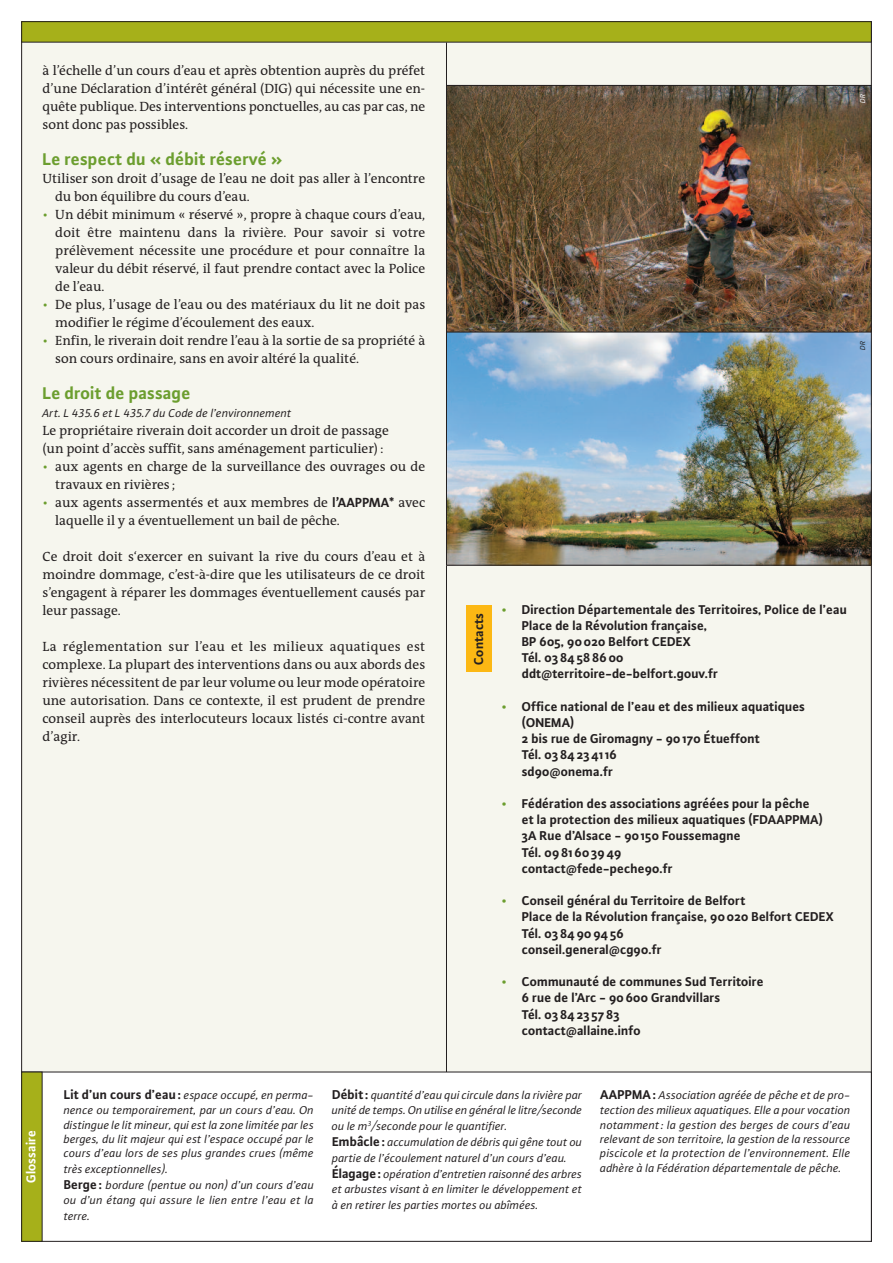
<style>
.page{position:relative;width:893px;height:1263px;background:#fff}
.page>*{position:absolute;margin:0;border:0;box-sizing:border-box;transform-origin:0 0}
.t1{font:18px "Plus Sans Bold LF";color:#6c9e2f}
.t2{font:13.5px/18px "The Antiqua B5";color:#231f20}
.t3{font:700 13.5px/16.2px "Plus Sans";color:#231f20}
.t4{font:13.5px "Plus Sans Bold LF";color:#fff}
.t5{font:13.5px "Plus Sans Bold LF";color:#231f20}
.t6{font:italic 12px/14.5px "Plus Sans Normal LF";color:#231f20}
.t7{font:italic 7.5px "Plus Sans Normal LF";color:#fff}
.t8{font:italic 7.5px "Plus Sans Normal LF";color:#231f20}
.s1{color:#6c9e2f}
.s2{font-family:"The Sans";font-weight:700}
.s3{font-family:"Plus Sans";font-weight:700;font-style:normal;font-size:13.5px}
</style>
<div class="page">
<div style="left:22px;top:22px;width:849px;height:1219px;background:#f6f6ee"></div>
<div style="left:22px;top:22px;width:849px;height:20px;background:#a6b01a"></div>
<div style="left:21px;top:21px;width:851px;height:22px;border:1px solid #231f20"></div>
<hr style="left:446px;top:43px;width:1px;height:1199px;background:#231f20">
<div style="left:22px;top:1072px;width:849px;height:169px;background:#fff"></div>
<div style="left:21px;top:1071px;width:851px;height:171px;border:1px solid #231f20"></div>
<div style="left:22px;top:1072px;width:20px;height:169px;background:#a6b01a"></div>
<div style="left:21px;top:1071px;width:22px;height:171px;border:1px solid #231f20"></div>
<img style="left:448px;top:87px;width:422px;height:245px">
<div style="left:466px;top:606px;width:26px;height:66px;background:#fcb814"></div>
<img style="left:448px;top:334px;width:422px;height:230px">
<div style="left:446px;top:332px;width:426px;height:234px;border:1px solid #231f20"></div>
<p class="t2" style="left:43px;top:63px;width:384px;text-align:justify">à l’échelle d’un cours d’eau et après obtention auprès du préfet d’une Déclaration d’intérêt général (DIG) qui nécessite une en&shy;quête publique. Des interventions ponctuelles, au cas par cas, ne sont donc pas possibles.</p>
<h1 class="t1" style="left:43px;top:148px;width:242px">Le respect du « débit réservé »</h1>
<p class="t2" style="left:55px;top:171px;width:371px;text-indent:-13px">Utiliser son droit d’usage de l’eau ne doit pas aller à l’encontre du bon équilibre du cours d’eau.</p>
<p class="t2" style="left:55px;top:207px;width:371px;text-align:justify;text-indent:-13px"><span class="s1">•</span> Un débit minimum « réservé », propre à chaque cours d’eau, doit être maintenu dans la rivière. Pour savoir si votre prélèvement nécessite une procédure et pour connaître la valeur du débit réservé, il faut prendre contact avec la Police de l’eau.</p>
<p class="t2" style="left:55px;top:297px;width:371px;text-indent:-13px"><span class="s1">•</span> De plus, l’usage de l’eau ou des matériaux du lit ne doit pas modifier le régime d’écoulement des eaux.</p>
<p class="t2" style="left:55px;top:333px;width:371px;text-indent:-13px"><span class="s1">•</span> Enfin, le riverain doit rendre l’eau à la sortie de sa propriété à son cours ordinaire, sans en avoir altéré la qualité.</p>
<h1 class="t1" style="left:43px;top:382px;width:150px">Le droit de passage</h1>
<p class="t6" style="left:43px;top:406px;width:251px">Art. L 435.6 et L 435.7 du Code de l’environnement</p>
<p class="t2" style="left:43px;top:423px;width:348px">Le propriétaire riverain doit accorder un droit de passage (un point d’accès suffit, sans aménagement particulier):</p>
<p class="t2" style="left:55px;top:459px;width:371px;text-indent:-13px"><span class="s1">•</span> aux agents en charge de la surveillance des ouvrages ou de travaux en rivières ;</p>
<p class="t2" style="left:55px;top:495px;width:371px;text-indent:-13px"><span class="s1">•</span> aux agents assermentés et aux membres de <span class="s2">l’AAPPMA*</span> avec laquelle il y a éventuellement un bail de pêche.</p>
<p class="t2" style="left:43px;top:549px;width:384px;text-align:justify">Ce droit doit s‘exercer en suivant la rive du cours d’eau et à moindre dommage, c’est-à-dire que les utilisateurs de ce droit s’engagent à réparer les dommages éventuellement causés par leur passage.</p>
<p class="t2" style="left:43px;top:639px;width:384px;text-align:justify">La réglementation sur l’eau et les milieux aquatiques est complexe. La plupart des interventions dans ou aux abords des rivières nécessitent de par leur volume ou leur mode opératoire une autorisation. Dans ce contexte, il est prudent de prendre conseil auprès des interlocuteurs locaux listés ci-contre avant d’agir.</p>
<p class="t7" style="left:859px;top:103px;width:10px;rotate:-90deg">DR</p>
<p class="t8" style="left:859px;top:350px;width:10px;rotate:-90deg">DR</p>
<p class="t5" style="left:470px;top:665px;width:53px;rotate:-90deg">Contacts</p>
<p class="t3" style="left:522px;top:600px;width:327px;text-indent:-20px"><span class="s1">•</span> Direction Départementale des Territoires, Police de l’eau Place de la Révolution française,<br>BP 605, 90020 Belfort CEDEX<br>Tél. 0384588600<br>ddt@territoire-de-belfort.gouv.fr</p>
<p class="t3" style="left:522px;top:698px;width:285px;text-indent:-20px"><span class="s1">•</span> Office national de l’eau et des milieux aquatiques (ONEMA)<br>2 bis rue de Giromagny - 90170 Étueffont<br>Tél. 0384234116<br>sd90@onema.fr</p>
<p class="t3" style="left:522px;top:795px;width:303px;text-indent:-20px"><span class="s1">•</span> Fédération des associations agréées pour la pêche et la protection des milieux aquatiques (FDAAPPMA)<br>3A Rue d’Alsace - 90150 Foussemagne<br>Tél. 0981603949<br>contact@fede-peche90.fr</p>
<p class="t3" style="left:522px;top:892px;width:314px;text-indent:-20px"><span class="s1">•</span> Conseil général du Territoire de Belfort<br>Place de la Révolution française, 90020 Belfort CEDEX Tél. 0384909456<br>conseil.general@cg90.fr</p>
<p class="t3" style="left:522px;top:973px;width:243px;text-indent:-20px"><span class="s1">•</span> Communauté de communes Sud Territoire<br>6 rue de l’Arc - 90600 Grandvillars<br>Tél. 038423 5783<br>contact@allaine.info</p>
<p class="t4" style="left:23px;top:1183px;width:54px;rotate:-90deg">Glossaire</p>
<p class="t6" style="left:64px;top:1088px;width:252px;text-align:justify"><span class="s3">Lit d’un cours d’eau:</span> espace occupé, en perma&shy;nence ou temporairement, par un cours d’eau. On distingue le lit mineur, qui est la zone limitée par les berges, du lit majeur qui est l’espace occupé par le cours d’eau lors de ses plus grandes crues (même</p>
<p class="t6" style="left:64px;top:1161px;width:252px;line-height:16.2px">très exceptionnelles).<br><span class="s3">Berge:</span> bordure (pentue ou non) d’un cours d’eau</p>
<p class="t6" style="left:64px;top:1192px;width:252px;line-height:15.6px">ou d’un étang qui assure le lien entre l’eau et la terre.</p>
<p class="t6" style="left:332px;top:1087px;width:252px;line-height:15.9px"><span class="s3">Débit:</span> quantité d’eau qui circule dans la rivière par unité de temps. On utilise en général le litre/seconde ou le m<sup>3</sup>/seconde pour le quantifier.<br><span class="s3">Embâcle:</span> accumulation de débris qui gêne tout ou partie de l’écoulement naturel d’un cours d’eau.<br><span class="s3">Élagage:</span> opération d’entretien raisonné des arbres</p>
<p class="t6" style="left:332px;top:1181px;width:252px;line-height:15.6px">et arbustes visant à en limiter le développement et à en retirer les parties mortes ou abîmées.</p>
<p class="t6" style="left:600px;top:1088px;width:252px;text-align:justify"><span class="s3">AAPPMA:</span> Association agréée de pêche et de pro&shy;tection des milieux aquatiques. Elle a pour vocation notamment: la gestion des berges de cours d’eau relevant de son territoire, la gestion de la ressource piscicole et la protection de l’environnement. Elle adhère à la Fédération départementale de pêche.</p>
</div>
